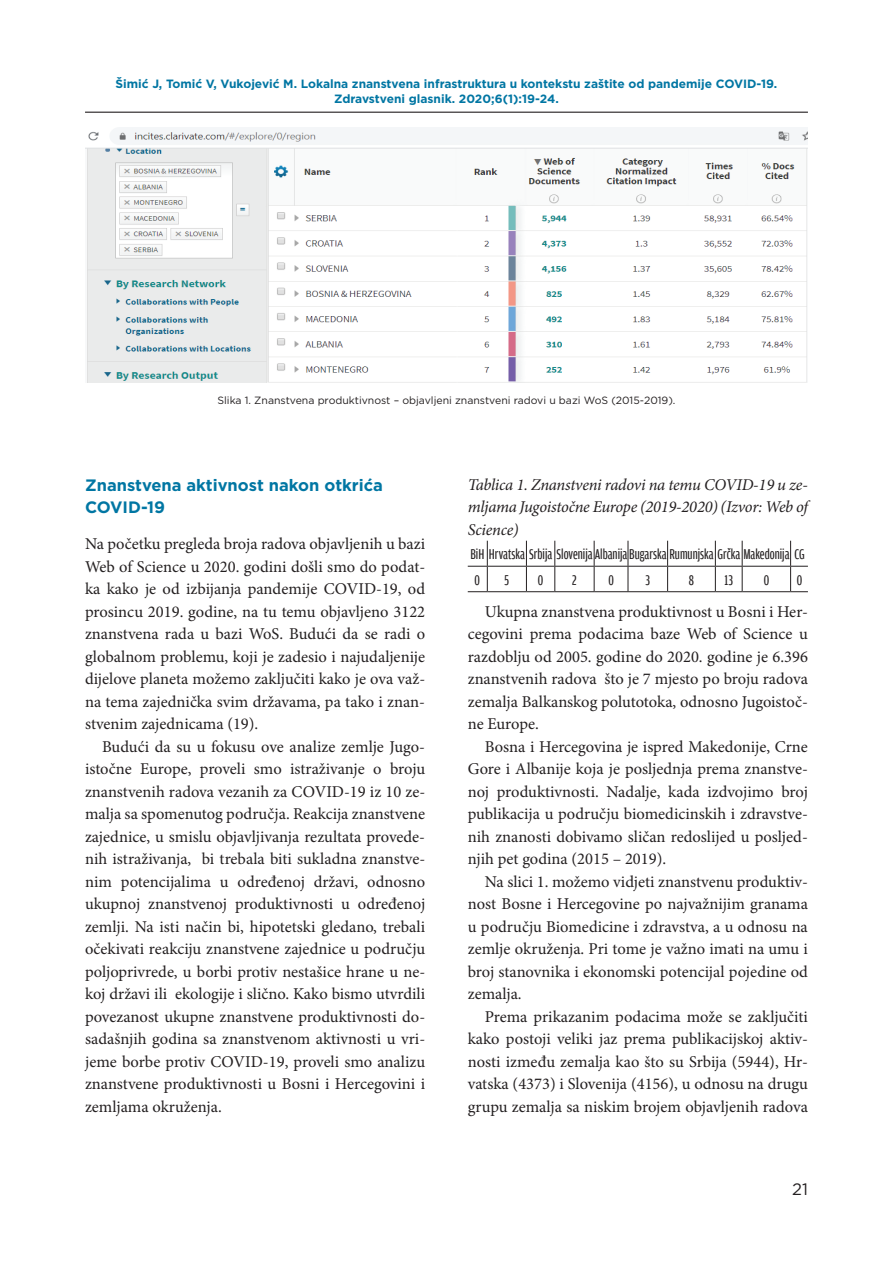
<style>
.page{position:relative;width:893px;height:1263px;background:#fff}
.page>*{position:absolute;margin:0;border:0;box-sizing:border-box;transform-origin:0 0}
.t1{font:16.5px/22.5px "Minion Pro";color:#231f20;text-align:justify}
.t2{font:italic 16.5px/22.5px "Minion Pro";letter-spacing:-.015em;color:#231f20;text-align:justify}
.t3{font:700 16.5px/22.5px "Gotham";color:#0076a3}
.t4{font:16.5px "Gotham";color:#231f20}
.t5{font:15px/25.7px "Amplitude Comp";color:#231f20}
.t6{font:700 12px/14.4px "Gotham";color:#0076a3;text-align:center}
.t7{font:10.5px "Gotham";color:#231f20}
</style>
<div class="page">
<hr style="left:85px;top:112px;width:723px;height:1px;background:#231f20">
<hr style="left:487px;top:566px;width:39px;height:1px;background:#231f20">
<hr style="left:555px;top:566px;width:39px;height:1px;background:#231f20">
<hr style="left:594px;top:566px;width:34px;height:1px;background:#231f20">
<hr style="left:628px;top:566px;width:40px;height:1px;background:#231f20">
<hr style="left:668px;top:566px;width:47px;height:1px;background:#231f20">
<hr style="left:742px;top:566px;width:49px;height:1px;background:#231f20">
<hr style="left:487px;top:591px;width:39px;height:1px;background:#231f20">
<hr style="left:555px;top:591px;width:39px;height:1px;background:#231f20">
<hr style="left:594px;top:591px;width:34px;height:1px;background:#231f20">
<hr style="left:628px;top:591px;width:40px;height:1px;background:#231f20">
<hr style="left:668px;top:591px;width:47px;height:1px;background:#231f20">
<hr style="left:742px;top:591px;width:49px;height:1px;background:#231f20">
<svg style="left:468px;top:541px;width:20px;height:51px"></svg>
<svg style="left:526px;top:541px;width:29px;height:51px"></svg>
<svg style="left:594px;top:541px;width:1px;height:50px"></svg>
<svg style="left:628px;top:541px;width:1px;height:50px"></svg>
<svg style="left:667px;top:541px;width:1px;height:50px"></svg>
<svg style="left:715px;top:541px;width:28px;height:51px"></svg>
<svg style="left:790px;top:541px;width:18px;height:51px"></svg>
<img style="left:85px;top:128px;width:723px;height:255px">
<p class="t6" style="left:116px;top:77px;width:663px">Šimić J, Tomić V, Vukojević M. Lokalna znanstvena infrastruktura u kontekstu zaštite od pandemije COVID-19.<br>Zdravstveni glasnik. 2020;6(1):19-24.</p>
<p class="t7" style="left:217px;top:393px;width:460px">Slika 1. Znanstvena produktivnost – objavljeni znanstveni radovi u bazi WoS (2015-2019).</p>
<p class="t3" style="left:85px;top:474px;width:299px">Znanstvena aktivnost nakon otkrića<br>COVID-19</p>
<p class="t1" style="left:85px;top:533px;width:342px">Na početku pregleda broja radova objavljenih u bazi Web of Science u 2020. godini došli smo do podat&shy;ka kako je od izbijanja pandemije COVID-19, od prosincu 2019. godine, na tu temu objavljeno 3122 znanstvena rada u bazi WoS. Budući da se radi o globalnom problemu, koji je zadesio i najudaljenije dijelove planeta možemo zaključiti kako je ova važ&shy;na tema zajednička svim državama, pa tako i znan&shy;stvenim zajednicama (19).</p>
<p class="t1" style="left:85px;top:735px;width:342px;text-indent:17px">Budući da su u fokusu ove analize zemlje Jugo&shy;istočne Europe, proveli smo istraživanje o broju znanstvenih radova vezanih za COVID-19 iz 10 ze&shy;malja sa spomenutog područja. Reakcija znanstvene zajednice, u smislu objavljivanja rezultata provede&shy;nih istraživanja, bi trebala biti sukladna znanstve&shy;nim potencijalima u određenoj državi, odnosno ukupnoj znanstvenoj produktivnosti u određenoj zemlji. Na isti način bi, hipotetski gledano, trebali očekivati reakciju znanstvene zajednice u području poljoprivrede, u borbi protiv nestašice hrane u ne&shy;koj državi ili ekologije i slično. Kako bismo utvrdili povezanost ukupne znanstvene produktivnosti do&shy;sadašnjih godina sa znanstvenom aktivnosti u vri&shy;jeme borbe protiv COVID-19, proveli smo analizu znanstvene produktivnosti u Bosni i Hercegovini i zemljama okruženja.</p>
<p class="t2" style="left:468px;top:473px;width:342px">Tablica 1. Znanstveni radovi na temu COVID-19 u ze&shy;mljama Jugoistočne Europe (2019-2020) (Izvor: Web of Science)</p>
<p class="t5" style="left:470px;top:541px;width:336px">BiH Hrvatska Srbija SlovenijaAlbanijaBugarska Rumunjska Grčka Makedonija CG<br>0</p>
<p class="t5" style="left:505px;top:567px;width:6px">5</p>
<p class="t5" style="left:538px;top:567px;width:7px">0</p>
<p class="t5" style="left:572px;top:567px;width:6px">2</p>
<p class="t5" style="left:608px;top:567px;width:7px">0</p>
<p class="t5" style="left:646px;top:567px;width:6px">3</p>
<p class="t5" style="left:689px;top:567px;width:7px">8</p>
<p class="t5" style="left:725px;top:567px;width:10px">13</p>
<p class="t5" style="left:764px;top:567px;width:7px">0</p>
<p class="t5" style="left:797px;top:567px;width:7px">0</p>
<p class="t1" style="left:468px;top:600px;width:342px;text-indent:17px">Ukupna znanstvena produktivnost u Bosni i Her&shy;cegovini prema podacima baze Web of Science u razdoblju od 2005. godine do 2020. godine je 6.396 znanstvenih radova što je 7 mjesto po broju radova zemalja Balkanskog polutotoka, odnosno Jugoistoč&shy;ne Europe.</p>
<p class="t1" style="left:468px;top:735px;width:342px;text-indent:17px">Bosna i Hercegovina je ispred Makedonije, Crne Gore i Albanije koja je posljednja prema znanstve&shy;noj produktivnosti. Nadalje, kada izdvojimo broj publikacija u području biomedicinskih i zdravstve&shy;nih znanosti dobivamo sličan redoslijed u posljed&shy;njih pet godina (2015 – 2019).</p>
<p class="t1" style="left:468px;top:870px;width:342px;text-indent:17px">Na slici 1. možemo vidjeti znanstvenu produktiv&shy;nost Bosne i Hercegovine po najvažnijim granama u području Biomedicine i zdravstva, a u odnosu na zemlje okruženja. Pri tome je važno imati na umu i broj stanovnika i ekonomski potencijal pojedine od zemalja.</p>
<p class="t1" style="left:468px;top:1005px;width:342px;text-indent:17px">Prema prikazanim podacima može se zaključiti kako postoji veliki jaz prema publikacijskoj aktiv&shy;nosti između zemalja kao što su Srbija (5944), Hr&shy;vatska (4373) i Slovenija (4156), u odnosu na drugu grupu zemalja sa niskim brojem objavljenih radova</p>
<p class="t4" style="left:792px;top:1179px;width:17px">21</p>
</div>
